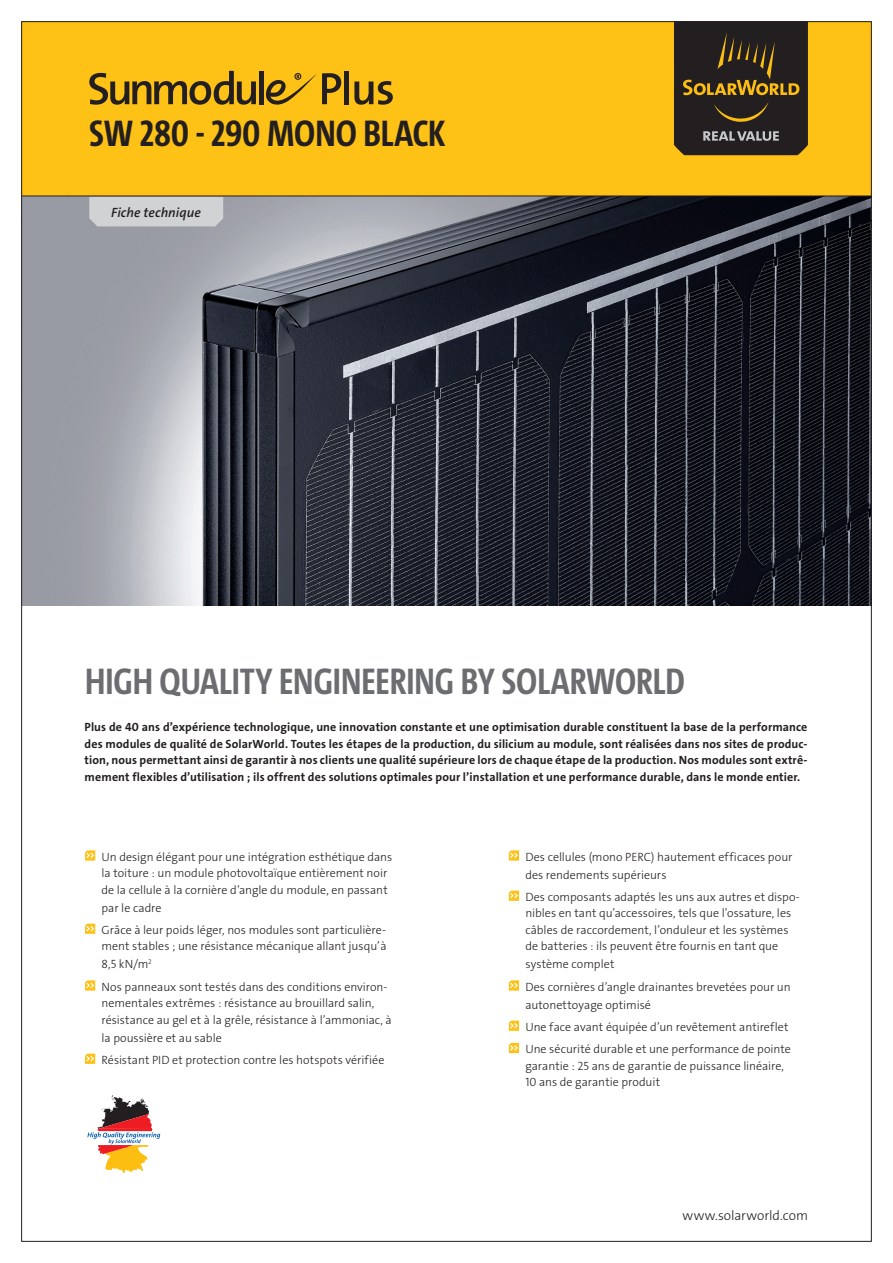
<style>
.page{position:relative;width:893px;height:1263px;background:#fff}
.page>*{position:absolute;margin:0;border:0;box-sizing:border-box;transform-origin:0 0}
.t1{font:700 37.5px "The Sans Cd LF7";letter-spacing:-.005em;color:#6c6d70}
.t2{font:700 37.5px "The Sans Cd LF7";letter-spacing:-.005em;color:#231f20}
.t3{font:13.5px "The Sans LP3 Lig";color:#231f20}
.t4{font:13.5px "The Sans LP6 Se Bld IT";letter-spacing:.005em;color:#231f20}
.t5{font:12px/16.5px "The Sans LP3 Lig";color:#231f20}
.t6{font:12px/16.5px "The Sans LP7 Bld";letter-spacing:.01em;color:#231f20;text-align:justify}
</style>
<div class="page">
<div style="left:21px;top:21px;width:851px;height:175px;background:#fec115"></div>
<svg style="left:674px;top:23px;width:134px;height:132px;background:#362e22"></svg>
<img style="left:23px;top:197px;width:847px;height:409px">
<svg style="left:89px;top:71px;width:167px;height:34px"></svg>
<div style="left:259px;top:71px;width:5px;height:33px;background:#231f20"></div>
<svg style="left:265px;top:73px;width:76px;height:32px"></svg>
<div style="left:344px;top:71px;width:5px;height:33px;background:#231f20"></div>
<svg style="left:354px;top:81px;width:39px;height:24px"></svg>
<svg style="left:87px;top:1095px;width:73px;height:79px"></svg>
<div style="left:89px;top:197px;width:134px;height:29px;background:#d1d2d4"></div>
<hr style="left:22px;top:196px;width:850px;height:1px;background:#231f20">
<svg style="left:85px;top:850px;width:10px;height:10px"></svg>
<svg style="left:85px;top:924px;width:10px;height:10px"></svg>
<svg style="left:85px;top:980px;width:10px;height:10px"></svg>
<svg style="left:85px;top:1054px;width:10px;height:10px"></svg>
<svg style="left:509px;top:850px;width:10px;height:10px"></svg>
<svg style="left:509px;top:891px;width:10px;height:10px"></svg>
<svg style="left:509px;top:980px;width:10px;height:10px"></svg>
<svg style="left:509px;top:1021px;width:10px;height:10px"></svg>
<svg style="left:509px;top:1043px;width:10px;height:10px"></svg>
<h1 class="t2" style="left:89px;top:110px;width:358px">SW 280 - 290 MONO BLACK</h1>
<p class="t4" style="left:111px;top:203px;width:91px">Fiche technique</p>
<h1 class="t1" style="left:85px;top:657px;width:601px">HIGH QUALITY ENGINEERING BY SOLARWORLD</h1>
<p class="t6" style="left:85px;top:719px;width:724px">Plus de 40 ans d’expérience technologique, une innovation constante et une optimisation durable constituent la base de la performance des modules de qualité de SolarWorld. Toutes les étapes de la production, du silicium au module, sont réalisées dans nos sites de produc&shy;tion, nous permettant ainsi de garantir à nos clients une qualité supérieure lors de chaque étape de la production. Nos modules sont extrê&shy;mement flexibles d’utilisation ; ils offrent des solutions optimales pour l’installation et une performance durable, dans le monde entier.</p>
<p class="t5" style="left:102px;top:848px;width:292px">Un design élégant pour une intégration esthétique dans la toiture : un module photovoltaïque entièrement noir de la cellule à la cornière d’angle du module, en passant</p>
<p class="t5" style="left:102px;top:896px;width:286px;line-height:22.2px">par le cadre<br>Grâce à leur poids léger, nos modules sont particulière-</p>
<p class="t5" style="left:102px;top:937px;width:287px;line-height:18px">ment stables ; une résistance mécanique allant jusqu’à<br>8,5 kN/m<sup>2</sup></p>
<p class="t5" style="left:102px;top:978px;width:292px">Nos panneaux sont testés dans des conditions environ&shy;nementales extrêmes : résistance au brouillard salin, résistance au gel et à la grêle, résistance à l’ammoniac, à</p>
<p class="t5" style="left:102px;top:1026px;width:284px;line-height:22.2px">la poussière et au sable<br>Résistant PID et protection contre les hotspots vérifiée</p>
<p class="t5" style="left:525px;top:848px;width:269px;line-height:18px">Des cellules (mono PERC) hautement efficaces pour des rendements supérieurs</p>
<p class="t5" style="left:525px;top:889px;width:276px">Des composants adaptés les uns aux autres et dispo&shy;nibles en tant qu’accessoires, tels que l’ossature, les câbles de raccordement, l’onduleur et les systèmes de batteries : ils peuvent être fournis en tant que</p>
<p class="t5" style="left:525px;top:953px;width:267px;line-height:22.2px">système complet<br>Des cornières d’angle drainantes brevetées pour un</p>
<p class="t5" style="left:525px;top:993px;width:267px;line-height:22.2px">autonettoyage optimisé<br>Une face avant équipée d’un revêtement antireflet<br>Une sécurité durable et une performance de pointe</p>
<p class="t5" style="left:525px;top:1057px;width:260px">garantie : 25 ans de garantie de puissance linéaire,<br>10 ans de garantie produit</p>
<p class="t3" style="left:683px;top:1207px;width:127px">www.solarworld.com</p>
</div>
